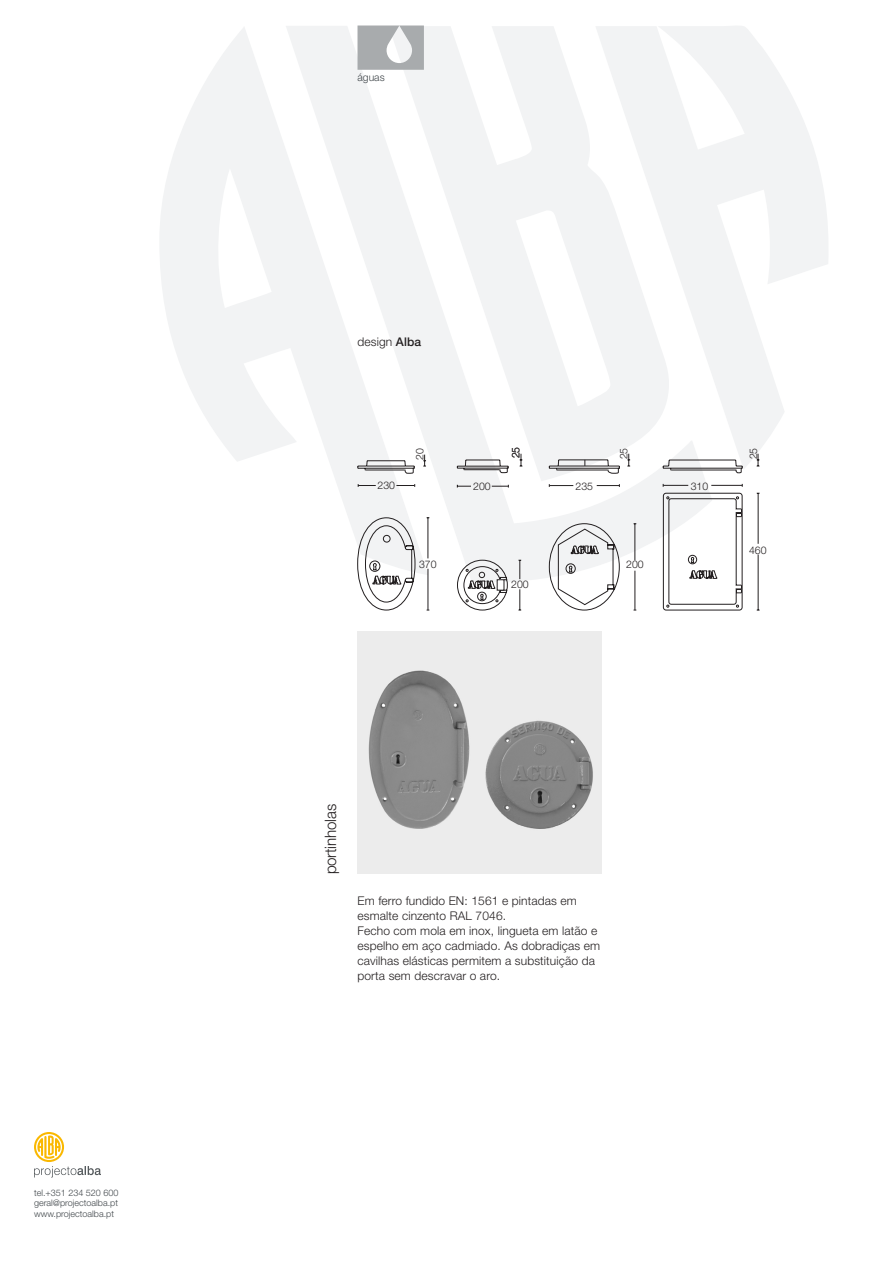
<style>
.page{position:relative;width:893px;height:1263px;background:#fff}
.page>*{position:absolute;margin:0;border:0;box-sizing:border-box;transform-origin:0 0}
.t1{font:300 15.75px "Helvetica Neue";letter-spacing:-.01em;color:#231f20;scale:.96 1}
.t2{font:300 12px/15px "Helvetica Neue";letter-spacing:.01em;color:#231f20}
.t3{font:300 10.5px "Helvetica Neue";color:#231f20}
.t4{font:300 10.5px "Helvetica Neue";color:#41474b}
.t5{font:300 9px/10.8px "Helvetica Neue";color:#41474b;text-align:justify}
.s1{font-weight:500}
</style>
<div class="page">
<svg style="left:160px;top:26px;width:228px;height:516px;fill:#f2f3f4"></svg>
<svg style="left:388px;top:26px;width:207px;height:428px;fill:#f2f3f4"></svg>
<svg style="left:595px;top:26px;width:233px;height:442px;fill:#f2f3f4"></svg>
<svg style="left:34px;top:1132px;width:67px;height:45px"></svg>
<svg style="left:357px;top:26px;width:67px;height:44px"></svg>
<img style="left:357px;top:631px;width:245px;height:242px">
<hr style="left:758px;top:493px;width:1px;height:51px;background:#231f20">
<hr style="left:758px;top:554px;width:1px;height:56px;background:#231f20">
<svg style="left:757px;top:454px;width:2px;height:13px"></svg>
<svg style="left:357px;top:454px;width:386px;height:157px"></svg>
<p class="t5" style="left:34px;top:1187px;width:86px">tel.+351 234 520 600 geral@projectoalba.pt www.projectoalba.pt</p>
<p class="t4" style="left:357px;top:71px;width:29px">águas</p>
<p class="t2" style="left:357px;top:334px;width:65px">design <span class="s1">Alba</span></p>
<p class="t3" style="left:413px;top:460px;width:13px;rotate:-90deg">20</p>
<p class="t3" style="left:509px;top:458px;width:13px;rotate:-90deg">25</p>
<p class="t3" style="left:378px;top:479px;width:19px">230</p>
<p class="t3" style="left:473px;top:479px;width:19px">200</p>
<p class="t3" style="left:419px;top:558px;width:19px">370</p>
<p class="t3" style="left:511px;top:578px;width:19px">200</p>
<p class="t3" style="left:617px;top:459px;width:13px;rotate:-90deg">25</p>
<p class="t3" style="left:747px;top:459px;width:13px;rotate:-90deg">25</p>
<p class="t3" style="left:576px;top:479px;width:19px">235</p>
<p class="t3" style="left:691px;top:479px;width:19px">310</p>
<p class="t3" style="left:626px;top:558px;width:19px">200</p>
<p class="t3" style="left:749px;top:544px;width:19px">460</p>
<p class="t1" style="left:321px;top:874px;width:75px;rotate:-90deg">portinholas</p>
<p class="t2" style="left:357px;top:893px;width:221px">Em ferro fundido EN: 1561 e pintadas em esmalte cinzento RAL 7046.</p>
<p class="t2" style="left:357px;top:923px;width:241px">Fecho com mola em inox, lingueta em latão e</p>
<p class="t2" style="left:357px;top:938px;width:244px">espelho em aço cadmiado. As dobradiças em</p>
<p class="t2" style="left:357px;top:953px;width:239px">cavilhas elásticas permitem a substituição da porta sem descravar o aro.</p>
</div>
